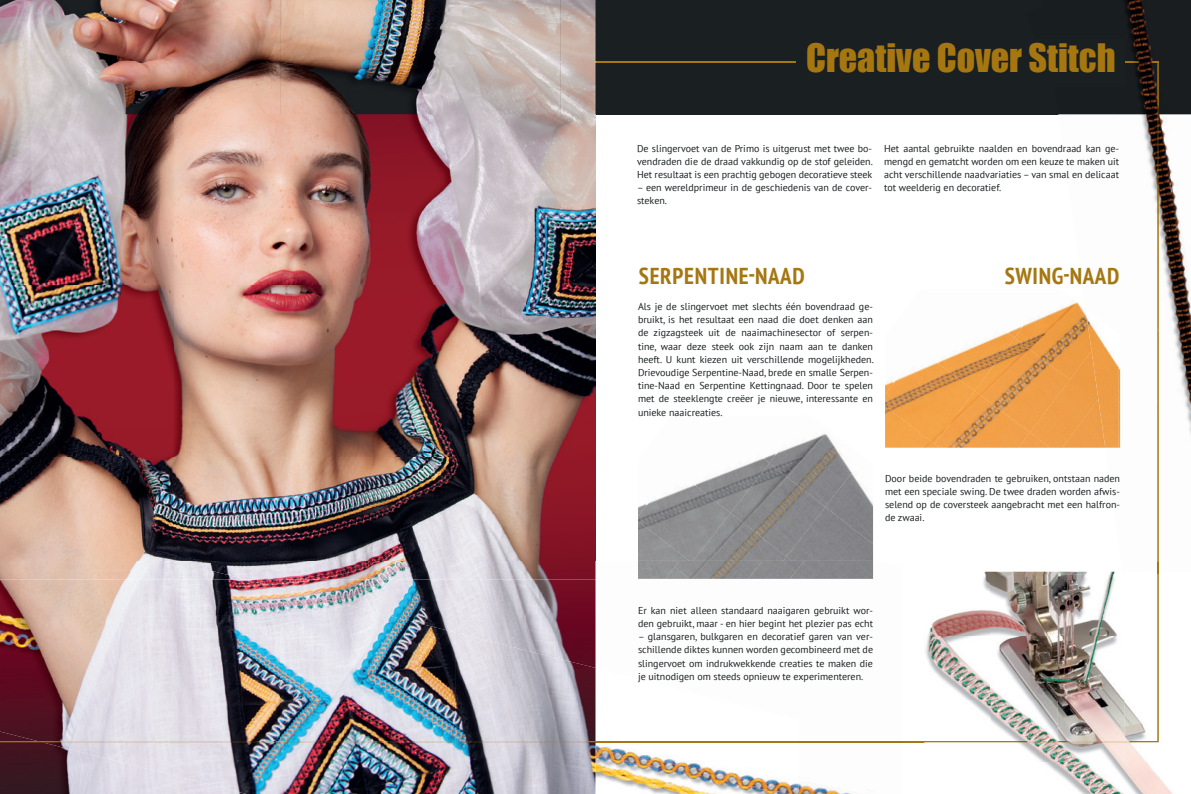
<style>
.page{position:relative;width:1191px;height:794px;background:#fff}
.page>*{position:absolute;margin:0;border:0;box-sizing:border-box;transform-origin:0 0}
.t1{font:36px "Impact";color:#a67711}
.t2{font:700 condensed 23px "PT Sans";letter-spacing:.03em;color:#a67711}
.t3{font:10px/13.2px "PT Sans";color:#1a1f21;text-align:justify}
</style>
<div class="page">
<hr style="left:0;top:741px;width:1158px;height:1px;background:#a67711">
<div style="left:0;top:0;width:1191px;height:114px;background:#1a1f21"></div>
<hr style="left:0;top:61px;width:1158px;height:1px;background:#a67711">
<img style="left:0;top:561px;width:596px;height:18px">
<img style="left:798px;top:742px;width:100px;height:52px">
<img style="left:595px;top:668px;width:203px;height:126px">
<img style="left:0;top:0;width:595px;height:561px">
<img style="left:0;top:61px;width:595px;height:1px">
<img style="left:0;top:758px;width:105px;height:36px">
<img style="left:526px;top:579px;width:69px;height:71px">
<img style="left:388px;top:579px;width:138px;height:53px">
<img style="left:0;top:571px;width:246px;height:8px">
<img style="left:105px;top:615px;width:351px;height:179px">
<img style="left:455px;top:650px;width:140px;height:144px">
<img style="left:0;top:579px;width:105px;height:179px">
<img style="left:455px;top:632px;width:74px;height:19px">
<img style="left:105px;top:579px;width:283px;height:36px">
<img style="left:984px;top:571px;width:69px;height:3px">
<img style="left:1053px;top:571px;width:62px;height:3px">
<img style="left:927px;top:574px;width:190px;height:63px">
<img style="left:1158px;top:590px;width:1px;height:47px">
<img style="left:924px;top:637px;width:249px;height:157px">
<img style="left:924px;top:741px;width:233px;height:1px">
<img style="left:1157px;top:590px;width:1px;height:152px">
<img style="left:1158px;top:562px;width:1px;height:12px">
<img style="left:1157px;top:574px;width:2px;height:16px">
<svg style="left:1157px;top:562px;width:1px;height:23px"></svg>
<img style="left:1158px;top:373px;width:33px;height:189px">
<img style="left:1120px;top:373px;width:1px;height:75px">
<img style="left:1157px;top:373px;width:1px;height:189px">
<img style="left:1176px;top:408px;width:15px;height:3px">
<img style="left:1118px;top:0;width:73px;height:270px">
<img style="left:1157px;top:270px;width:34px;height:103px">
<img style="left:1187px;top:270px;width:4px;height:21px">
<img style="left:1157px;top:62px;width:1px;height:268px">
<img style="left:1176px;top:366px;width:15px;height:42px">
<img style="left:1014px;top:302px;width:71px;height:48px">
<img style="left:1050px;top:350px;width:35px;height:98px">
<img style="left:1061px;top:399px;width:24px;height:49px">
<img style="left:968px;top:330px;width:46px;height:19px">
<img style="left:974px;top:338px;width:95px;height:94px">
<img style="left:885px;top:349px;width:89px;height:57px">
<img style="left:934px;top:391px;width:96px;height:57px">
<img style="left:1018px;top:432px;width:32px;height:16px">
<img style="left:885px;top:365px;width:14px;height:29px">
<img style="left:885px;top:406px;width:55px;height:42px">
<img style="left:1085px;top:313px;width:33px;height:135px">
<img style="left:1118px;top:366px;width:2px;height:82px">
<img style="left:769px;top:434px;width:73px;height:29px">
<img style="left:825px;top:457px;width:48px;height:50px">
<img style="left:751px;top:456px;width:18px;height:7px">
<img style="left:730px;top:463px;width:95px;height:50px">
<div style="left:786px;top:507px;width:87px;height:54px;background:#858589"></div>
<img style="left:638px;top:471px;width:92px;height:90px">
<img style="left:693px;top:513px;width:93px;height:48px">
<svg style="left:783px;top:556px;width:9px;height:5px"></svg>
<img style="left:638px;top:481px;width:17px;height:35px">
<img style="left:638px;top:521px;width:51px;height:40px">
<img style="left:762px;top:561px;width:42px;height:18px">
<img style="left:679px;top:561px;width:83px;height:18px">
<img style="left:638px;top:561px;width:41px;height:18px">
<img style="left:665px;top:567px;width:24px;height:12px">
<div style="left:796px;top:40px;width:329px;height:47px;background:#1a1f21"></div>
<h1 class="t1" style="left:806px;top:30px;width:311px">Creative Cover Stitch</h1>
<p class="t3" style="left:637px;top:141px;width:237px">De slingervoet van de Primo is uitgerust met twee bo&shy;vendraden die de draad vakkundig op de stof geleiden.<br>Het resultaat is een prachtig gebogen decoratieve steek</p>
<p class="t3" style="left:637px;top:181px;width:236px">– een wereldprimeur in de geschiedenis van de cover&shy;steken.</p>
<p class="t3" style="left:884px;top:141px;width:236px">Het aantal gebruikte naalden en bovendraad kan ge&shy;mengd en gematcht worden om een keuze te maken uit acht verschillende naadvariaties – van smal en delicaat tot weelderig en decoratief.</p>
<h2 class="t2" style="left:639px;top:260px;width:167px">SERPENTINE-NAAD</h2>
<p class="t3" style="left:638px;top:300px;width:237px">Als je de slingervoet met slechts één bovendraad ge&shy;bruikt, is het resultaat een naad die doet denken aan de zigzagsteek uit de naaimachinesector of serpen&shy;tine, waar deze steek ook zijn naam aan te danken heeft. U kunt kiezen uit verschillende mogelijkheden.<br>Drievoudige Serpentine-Naad, brede en smalle Serpen&shy;tine-Naad en Serpentine Kettingnaad. Door te spelen met de steeklengte creëer je nieuwe, interessante en unieke naaicreaties.</p>
<h2 class="t2" style="left:1004px;top:260px;width:116px">SWING-NAAD</h2>
<p class="t3" style="left:885px;top:471px;width:236px">Door beide bovendraden te gebruiken, ontstaan naden met een speciale swing. De twee draden worden afwis&shy;selend op de coversteek aangebracht met een halfron&shy;de zwaai.</p>
<p class="t3" style="left:638px;top:603px;width:236px">Er kan niet alleen standaard naaigaren gebruikt wor&shy;den gebruikt, maar - en hier begint het plezier pas echt</p>
<p class="t3" style="left:638px;top:630px;width:236px">– glansgaren, bulkgaren en decoratief garen van ver&shy;schillende diktes kunnen worden gecombineerd met de slingervoet om indrukwekkende creaties te maken die je uitnodigen om steeds opnieuw te experimenteren.</p>
</div>
